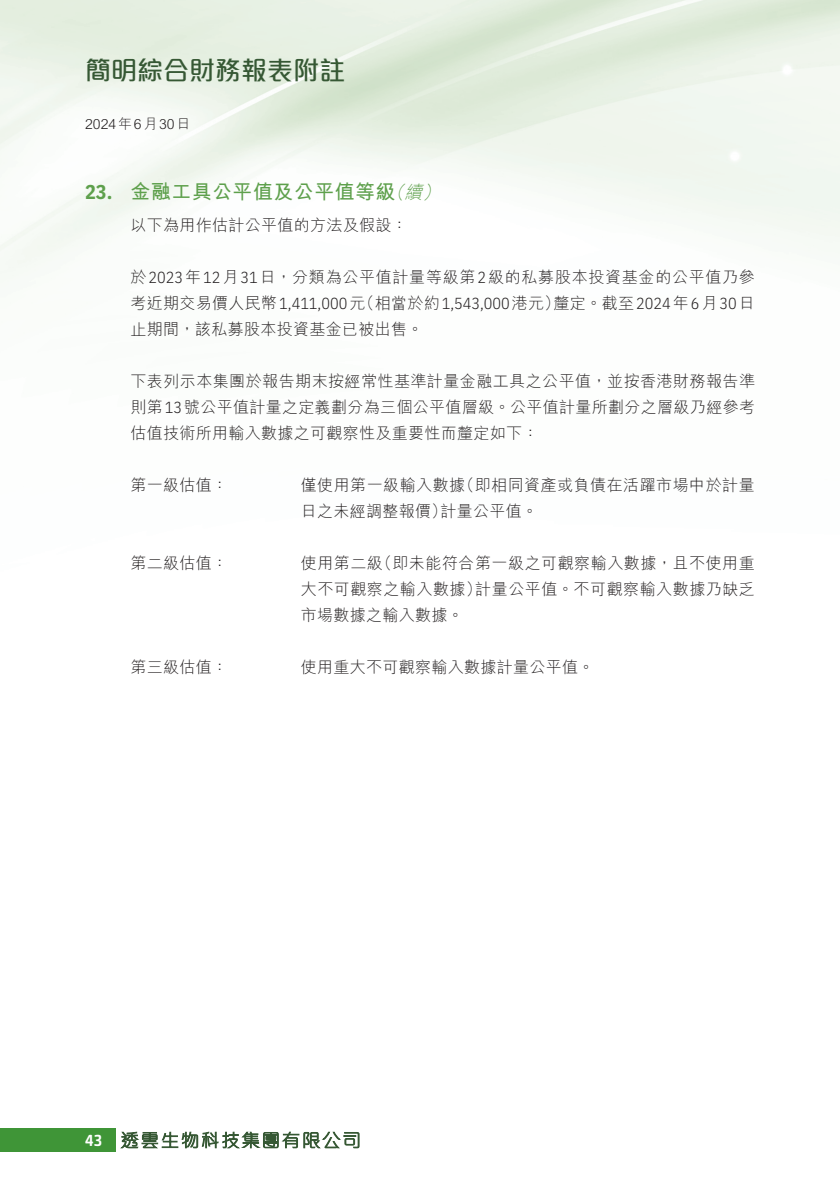
<style>
.page{position:relative;width:840px;height:1191px;background:#fff}
.page>*{position:absolute;margin:0;border:0;box-sizing:border-box;transform-origin:0 0}
.t1{font:500 26px "M Elle HK";color:#365834}
._01_H1{font:700 20px "M Hei HK";letter-spacing:.02em;color:#5ea04c}
._01_H1-2{font:700 condensed 20px "IBM Plex Sans";color:#5ea04c}
._01_H1-3{font:italic 300 18px "M Hei HK";color:#5ea04c}
.t2{font:700 18px "Neuron";color:#fff}
._00_txt{font:300 16px/26px "M Hei HK";letter-spacing:.02em;color:#231f20}
._00_txt-2{font:300 16px/26px "M Hei HK";letter-spacing:.045em;color:#231f20;text-align:right}
.t3{font:300 14px "M Hei HK";letter-spacing:.125em;color:#231f20}
.s1{font-family:"IBM Plex Sans";font-stretch:condensed}
</style>
<div class="page">
<div style="left:0;top:1128px;width:116px;height:24px;background:#3f9537"></div>
<svg style="left:121px;top:1131px;width:238px;height:17px"></svg>
<h1 class="t1" style="left:85px;top:57px;width:261px">簡明綜合財務報表附註</h1>
<p class="t3" style="left:85px;top:117px;width:107px">2024年6月30日</p>
<p class="_01_H1-2" style="left:85px;top:176px;width:29px">23.</p>
<p class="_01_H1" style="left:130px;top:177px;width:266px">金融工具公平值及公平值等級</p>
<p class="_01_H1-3" style="left:404px;top:183px;width:23px">續</p>
<p class="_01_H1-3" style="left:386px;top:183px;width:23px">（</p>
<p class="_01_H1-3" style="left:422px;top:183px;width:23px">(</p>
<p class="_00_txt" style="left:130px;top:212px;width:278px">以下為用作估計公平值的方法及假設：</p>
<p class="_00_txt-2" style="left:130px;top:264px;width:625px">於<span class="s1">2023</span>年<span class="s1">12</span>月<span class="s1">31</span>日，分類為公平值計量等級第<span class="s1">2</span>級的私募股本投資基金的公平值乃參釐定。截至<span class="s1">2024</span>年<span class="s1">6</span>月<span class="s1">30</span>日</p>
<p class="_00_txt" style="left:130px;top:290px;width:431px">考近期交易價人民幣<span class="s1">1,411,000</span> （元相當於約<span class="s1">1,543,000</span>港元）止期間，該私募股本投資基金已被出售。</p>
<p class="_00_txt" style="left:130px;top:368px;width:625px;text-align:justify">下表列示本集團於報告期末按經常性基準計量金融工具之公平值，並按香港財務報告準則第<span class="s1">13</span>號公平值計量之定義劃分為三個公平值層級。公平值計量所劃分之層級乃經參考估值技術所用輸入數據之可觀察性及重要性而釐定如下：</p>
<p class="_00_txt" style="left:458px;top:472px;width:297px">（即相同資產或負債在活躍市場中於計量</p>
<p class="_00_txt" style="left:130px;top:472px;width:99px">第一級估值：</p>
<p class="_00_txt" style="left:300px;top:472px;width:166px">僅使用第一級輸入數據</p>
<p class="_00_txt" style="left:130px;top:550px;width:99px">第二級估值：</p>
<p class="_00_txt" style="left:130px;top:654px;width:99px">第三級估值：</p>
<p class="_00_txt" style="left:300px;top:498px;width:148px">日之未經調整報價）</p>
<p class="_00_txt" style="left:376px;top:550px;width:380px">（即未能符合第一級之可觀察輸入數據，且不使用重</p>
<p class="_00_txt" style="left:440px;top:498px;width:99px">計量公平值。</p>
<p class="_00_txt" style="left:300px;top:550px;width:84px">使用第二級</p>
<p class="_00_txt" style="left:300px;top:576px;width:182px">大不可觀察之輸入數據）市場數據之輸入數據。</p>
<p class="_00_txt" style="left:300px;top:654px;width:295px">使用重大不可觀察輸入數據計量公平值。</p>
<p class="_00_txt" style="left:475px;top:576px;width:281px">計量公平值。不可觀察輸入數據乃缺乏</p>
<p class="t2" style="left:85px;top:1129px;width:19px">43</p>
</div>
